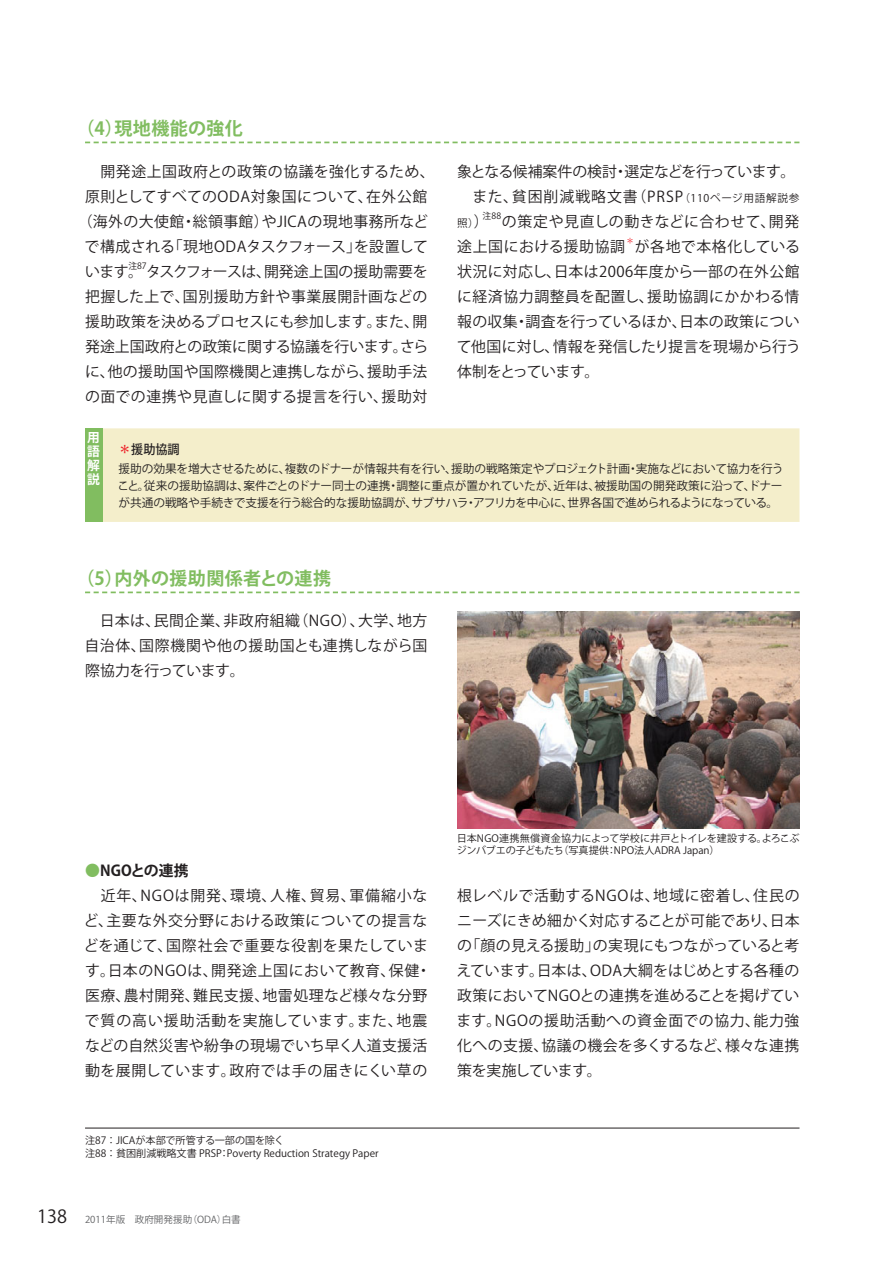
<style>
.page{position:relative;width:893px;height:1263px;background:#fff}
.page>*{position:absolute;margin:0;border:0;box-sizing:border-box;transform-origin:0 0}
.t1{font:18px "Koz Go Pro Bold 90 msp RKSJ H";letter-spacing:.02em;color:#81bd60}
.t2{font:14.85px/25px "Koz Go Pro Regular 90 msp RKSJ H";letter-spacing:.025em;color:#231f20;text-align:justify}
.t3{font:14.85px/25px "Koz Go Pro Regular 90 msp RKSJ H";color:#231f20}
.t4{font:14.85px "Koz Go Pro Bold 90 msp RKSJ H";letter-spacing:.005em;color:#231f20}
.t5{font:12.75px "Koz Go Pro Medium 90 msp RKSJ V";color:#231f20;scale:.95 1}
.t6{font:12.75px/14.1px "Koz Go Pro Bold 90 msp RKSJ V";color:#fff;text-align:justify}
.t7{font:11.7px/17px "Koz Go Pro Regular 90 msp RKSJ H";letter-spacing:-.025em;color:#231f20;text-align:justify}
.t8{font:10.65px "Koz Go Pro Regular 90 msp RKSJ H";color:#231f20}
.t9{font:10.05px/12.8px "Koz Go Pro Regular 90 msp RKSJ H";color:#231f20}
.t10{font:9.6px "Koz Go Pro Regular 90 msp RKSJ H";color:#636466}
.t11{font:8.7px "Koz Go Pro Regular 90 msp RKSJ H";letter-spacing:.025em;color:#231f20}
.t12{font:8.7px "Koz Go Pro Regular 90 msp RKSJ H";color:#ed1c24}
.s1{font-size:10.65px}
.s2{font-size:14.85px}
.s3{color:#ed1c24}
.s4{color:#81bd60}
.s5{font-size:18px;color:#231f20}
</style>
<div class="page">
<svg style="left:85px;top:592px;width:714px;height:1px"></svg>
<img style="left:457px;top:612px;width:342px;height:217px">
<svg style="left:85px;top:142px;width:714px;height:1px"></svg>
<div style="left:85px;top:428px;width:714px;height:94px;background:#f4eecb"></div>
<div style="left:85px;top:428px;width:17px;height:94px;background:#81bd60"></div>
<hr style="left:85px;top:1128px;width:714px;height:1px;background:#231f20">
<p class="t1" style="left:76px;top:122px;width:168px">（4）現地機能の強化</p>
<p class="t2" style="left:78px;top:161px;width:358px;text-align:center">　開発途上国政府との政策の協議を強化するため、原則としてすべてのODA対象国について、在外公館（海外の大使館・総領事館）やJICAの現地事務所などで構成される「現地ODAタスクフォース」を設置しています。タスクフォースは、開発途上国の援助需要を</p>
<p class="t11" style="left:128px;top:263px;width:20px">注87</p>
<p class="t2" style="left:85px;top:286px;width:345px">把握した上で、国別援助方針や事業展開計画などの援助政策を決めるプロセスにも参加します。また、開発途上国政府との政策に関する協議を行います。さらに、他の援助国や国際機関と連携しながら、援助手法の面での連携や見直しに関する提言を行い、援助対</p>
<p class="t3" style="left:457px;top:161px;width:344px">象となる候補案件の検討・選定などを行っています。　また、貧困削減戦略文書（PRSP<span class="s1">（110ページ用語解説参</span></p>
<p class="t8" style="left:457px;top:219px;width:33px">照）<span class="s2">）</span></p>
<p class="t11" style="left:482px;top:213px;width:21px">注88</p>
<p class="t2" style="left:457px;top:211px;width:344px;text-indent:45px">の策定や見直しの動きなどに合わせて、開発途上国における援助協調</p>
<p class="t12" style="left:626px;top:238px;width:10px">＊</p>
<p class="t2" style="left:457px;top:236px;width:345px;text-indent:178px">が各地で本格化している状況に対応し、日本は2006年度から一部の在外公館に経済協力調整員を配置し、援助協調にかかわる情報の収集・調査を行っているほか、日本の政策について他国に対し、情報を発信したり提言を現場から行う体制をとっています。</p>
<p class="t6" style="left:87px;top:432px;width:14px">用語解説</p>
<p class="t5" style="left:118px;top:444px;width:66px"><span class="s3">＊</span>援助協調</p>
<p class="t7" style="left:118px;top:462px;width:667px">援助の効果を増大させるために、複数のドナーが情報共有を行い、援助の戦略策定やプロジェクト計画・実施などにおいて協力を行うこと。従来の援助協調は、案件ごとのドナー同士の連携・調整に重点が置かれていたが、近年は、被援助国の開発政策に沿って、ドナーが共通の戦略や手続きで支援を行う総合的な援助協調が、サブサハラ・アフリカを中心に、世界各国で進められるようになっている。</p>
<p class="t1" style="left:76px;top:572px;width:256px">（5）内外の援助関係者との連携</p>
<p class="t2" style="left:85px;top:610px;width:344px">　日本は、民間企業、非政府組織（NGO）、大学、地方自治体、国際機関や他の援助国とも連携しながら国際協力を行っています。</p>
<p class="t4" style="left:85px;top:865px;width:105px"><span class="s4">●</span>NGOとの連携</p>
<p class="t9" style="left:457px;top:833px;width:344px">日本NGO連携無償資金協力によって学校に井戸とトイレを建設する。よろこぶジンバブエの子どもたち（写真提供：NPO法人ADRA Japan）</p>
<p class="t2" style="left:84px;top:885px;width:349px;text-align:left">　近年、NGOは開発、環境、人権、貿易、軍備縮小など、主要な外交分野における政策についての提言などを通じて、国際社会で重要な役割を果たしています。日本のNGOは、開発途上国において教育、保健・医療、農村開発、難民支援、地雷処理など様々な分野で質の高い援助活動を実施しています。また、地震などの自然災害や紛争の現場でいち早く人道支援活動を展開しています。政府では手の届きにくい草の</p>
<p class="t2" style="left:456px;top:885px;width:345px">根レベルで活動するNGOは、地域に密着し、住民のニーズにきめ細かく対応することが可能であり、日本の「顔の見える援助」の実現にもつながっていると考えています。日本は、ODA大綱をはじめとする各種の政策においてNGOとの連携を進めることを掲げています。NGOの援助活動への資金面での協力、能力強化への支援、協議の機会を多くするなど、様々な連携策を実施しています。</p>
<p class="t9" style="left:85px;top:1135px;width:295px">注87 ： JICAが本部で所管する一部の国を除く<br>注88 ： 貧困削減戦略文書 PRSP：Poverty Reduction Strategy Paper</p>
<p class="t10" style="left:37px;top:1216px;width:205px"><span class="s5">138</span> 2011年版　政府開発援助（ODA）白書</p>
</div>
